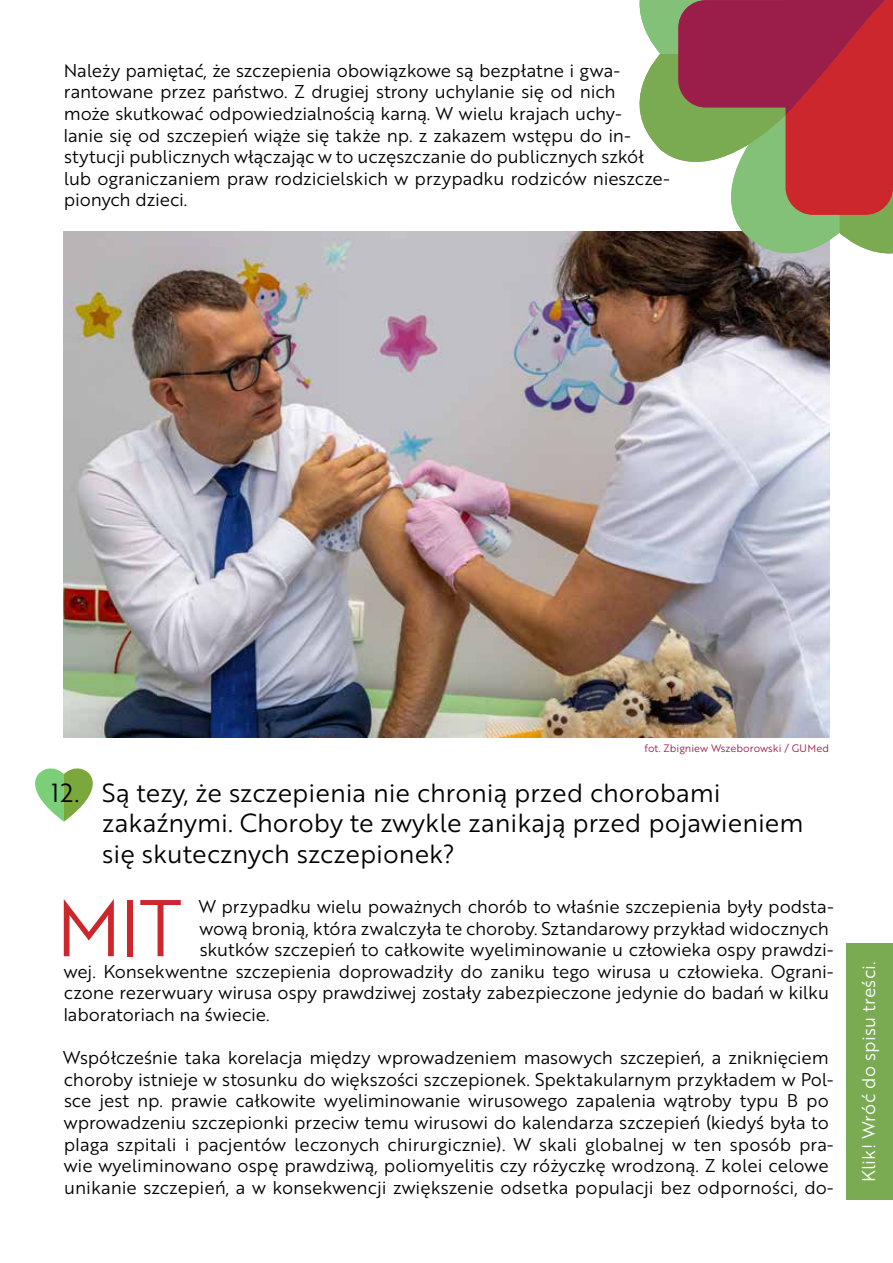
<style>
.page{position:relative;width:893px;height:1263px;background:#fff}
.page>*{position:absolute;margin:0;border:0;box-sizing:border-box;transform-origin:0 0}
.t1{font:78px "Brother 1816 Book";color:#cb272d}
.t2{font:25.5px/30.6px "Brother 1816 Book";color:#000}
.t3{font:18px/21.6px "Brother 1816 Book";letter-spacing:-.005em;color:#000}
.t4{font:18px "Brother 1816 Book";letter-spacing:.01em;color:#fff}
.t5{font:10.5px "Brother 1816 Book";color:#9a1e49}
</style>
<div class="page">
<div style="left:846px;top:943px;width:47px;height:256px;background:#7aaa51"></div>
<img style="left:64px;top:232px;width:765px;height:505px">
<svg style="left:35px;top:768px;width:58px;height:54px"></svg>
<svg style="left:614px;top:0;width:279px;height:279px"></svg>
<p class="t3" style="left:63px;top:59px;width:608px">Należy pamiętać, że szczepienia obowiązkowe są bezpłatne i gwa&shy;rantowane przez państwo. Z drugiej strony uchylanie się od nich<br>może skutkować odpowiedzialnością karną. W wielu krajach uchy-<br>lanie się od szczepień wiąże się także np. z zakazem wstępu do in&shy;stytucji publicznych włączając w to uczęszczanie do publicznych szkół lub ograniczaniem praw rodzicielskich w przypadku rodziców nieszcze&shy;pionych dzieci.</p>
<p class="t5" style="left:645px;top:740px;width:186px">fot. Zbigniew Wszeborowski / GUMed</p>
<h2 class="t2" style="left:102px;top:776px;width:703px;text-indent:-51px">12. Są tezy, że szczepienia nie chronią przed chorobami zakaźnymi. Choroby te zwykle zanikają przed pojawieniem się skutecznych szczepionek?</h2>
<h1 class="t1" style="left:56px;top:871px;width:127px">MIT</h1>
<p class="t3" style="left:199px;top:895px;width:637px">W przypadku wielu poważnych chorób to właśnie szczepienia były podsta-</p>
<p class="t3" style="left:200px;top:917px;width:631px">wową bronią, która zwalczyła te choroby. Sztandarowy przykład widocznych</p>
<p class="t3" style="left:200px;top:938px;width:636px">skutków szczepień to całkowite wyeliminowanie u człowieka ospy prawdzi-</p>
<p class="t3" style="left:64px;top:960px;width:772px">wej. Konsekwentne szczepienia doprowadziły do zaniku tego wirusa u człowieka. Ograni-</p>
<p class="t3" style="left:64px;top:981px;width:767px">czone rezerwuary wirusa ospy prawdziwej zostały zabezpieczone jedynie do badań w kilku</p>
<p class="t3" style="left:63px;top:1003px;width:208px">laboratoriach na świecie.</p>
<p class="t3" style="left:63px;top:1046px;width:772px">Współcześnie taka korelacja między wprowadzeniem masowych szczepień, a zniknięciem choroby istnieje w stosunku do większości szczepionek. Spektakularnym przykładem w Pol&shy;sce jest np. prawie całkowite wyeliminowanie wirusowego zapalenia wątroby typu B po wprowadzeniu szczepionki przeciw temu wirusowi do kalendarza szczepień (kiedyś była to plaga szpitali i pacjentów leczonych chirurgicznie). W skali globalnej w ten sposób pra&shy;wie wyeliminowano ospę prawdziwą, poliomyelitis czy różyczkę wrodzoną. Z kolei celowe unikanie szczepień, a w konsekwencji zwiększenie odsetka populacji bez odporności, do-</p>
<p class="t4" style="left:855px;top:1182px;width:222px;rotate:-90deg">Klik! Wróć do spisu treści.</p>
</div>
